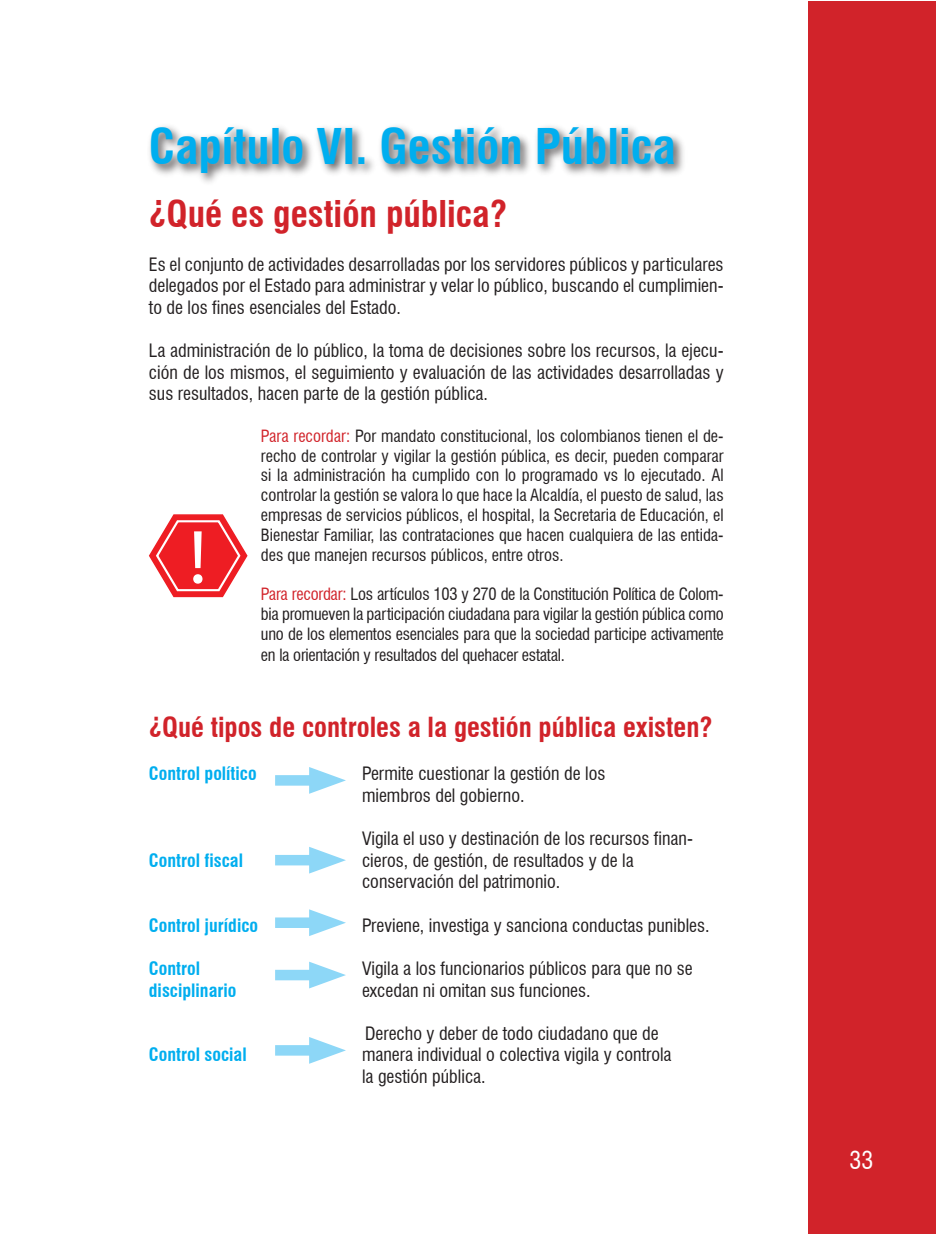
<style>
.page{position:relative;width:936px;height:1234px;background:#fff}
.page>*{position:absolute;margin:0;border:0;box-sizing:border-box;transform-origin:0 0}
.t1{font:76.35px "Myriad";color:#fff}
.t2{font:700 condensed 48px "Swiss 721 BT";color:#00aeef}
.t3{font:700 condensed 36px "Swiss 721 BT";color:#d1232a}
.t4{font:700 condensed 27px "Swiss 721 BT";color:#d1232a}
.t5{font:condensed 24px "Swiss 721 BT";color:#fff}
.t6{font:condensed 18px/21.6px "Swiss 721 BT";color:#231f20}
.t7{font:700 condensed 18px "Swiss 721 BT";color:#00aeef}
.t8{font:condensed 16.5px/19.8px "Swiss 721 BT";letter-spacing:-.015em;color:#231f20;text-align:justify}
.s1{color:#d1232a}
</style>
<div class="page">
<div style="left:808px;top:2px;width:127px;height:1231px;background:#d1232a"></div>
<div style="left:145px;top:122px;width:543px;height:65px;background:#231f20;opacity:.75"></div>
<svg style="left:149px;top:514px;width:99px;height:84px"></svg>
<div style="left:275px;top:775px;width:49px;height:10px;background:#8dd7f7"></div>
<svg style="left:309px;top:767px;width:37px;height:26px"></svg>
<div style="left:275px;top:854px;width:49px;height:11px;background:#8dd7f7"></div>
<svg style="left:309px;top:847px;width:37px;height:26px"></svg>
<div style="left:275px;top:917px;width:49px;height:10px;background:#8dd7f7"></div>
<svg style="left:309px;top:909px;width:37px;height:26px"></svg>
<div style="left:275px;top:969px;width:49px;height:11px;background:#8dd7f7"></div>
<svg style="left:309px;top:961px;width:37px;height:27px"></svg>
<div style="left:275px;top:1044px;width:49px;height:11px;background:#8dd7f7"></div>
<svg style="left:309px;top:1037px;width:37px;height:26px"></svg>
<h2 class="t2" style="left:149px;top:118px;width:528px">Capítulo VI. Gestión Pública</h2>
<h3 class="t3" style="left:149px;top:193px;width:360px">¿Qué es gestión pública?</h3>
<p class="t6" style="left:149px;top:253px;width:576px;text-align:justify">Es el conjunto de actividades desarrolladas por los servidores públicos y particulares delegados por el Estado para administrar y velar lo público, buscando el cumplimien&shy;to de los fines esenciales del Estado.</p>
<p class="t6" style="left:149px;top:339px;width:576px;text-align:justify">La administración de lo público, la toma de decisiones sobre los recursos, la ejecu&shy;ción de los mismos, el seguimiento y evaluación de las actividades desarrolladas y sus resultados, hacen parte de la gestión pública.</p>
<p class="t8" style="left:261px;top:425px;width:464px"><span class="s1">Para recordar:</span> Por mandato constitucional, los colombianos tienen el de&shy;recho de controlar y vigilar la gestión pública, es decir, pueden comparar si la administración ha cumplido con lo programado vs lo ejecutado. Al controlar la gestión se valora lo que hace la Alcaldía, el puesto de salud, las empresas de servicios públicos, el hospital, la Secretaria de Educación, el Bienestar Familiar, las contrataciones que hacen cualquiera de las entida&shy;des que manejen recursos públicos, entre otros.</p>
<p class="t8" style="left:261px;top:584px;width:464px"><span class="s1">Para recordar:</span> Los artículos 103 y 270 de la Constitución Política de Colom&shy;bia promueven la participación ciudadana para vigilar la gestión pública como uno de los elementos esenciales para que la sociedad participe activamente</p>
<p class="t8" style="left:261px;top:645px;width:305px">en la orientación y resultados del quehacer estatal.</p>
<h1 class="t1" style="left:189px;top:519px;width:20px">!</h1>
<h3 class="t4" style="left:149px;top:711px;width:565px">¿Qué tipos de controles a la gestión pública existen?</h3>
<p class="t7" style="left:149px;top:762px;width:109px">Control político</p>
<p class="t6" style="left:362px;top:762px;width:245px">Permite cuestionar la gestión de los miembros del gobierno.</p>
<p class="t6" style="left:362px;top:827px;width:332px">Vigila el uso y destinación de los recursos finan-</p>
<p class="t7" style="left:149px;top:849px;width:96px">Control fiscal</p>
<p class="t6" style="left:362px;top:849px;width:273px">cieros, de gestión, de resultados y de la conservación del patrimonio.</p>
<p class="t7" style="left:149px;top:914px;width:111px">Control jurídico</p>
<p class="t6" style="left:362px;top:914px;width:349px">Previene, investiga y sanciona conductas punibles.</p>
<p class="t7" style="left:149px;top:957px;width:53px">Control</p>
<p class="t6" style="left:362px;top:957px;width:332px">Vigila a los funcionarios públicos para que no se</p>
<p class="t7" style="left:149px;top:978px;width:89px">disciplinario</p>
<p class="t6" style="left:362px;top:978px;width:230px">excedan ni omitan sus funciones.</p>
<p class="t6" style="left:365px;top:1022px;width:295px">Derecho y deber de todo ciudadano que de</p>
<p class="t7" style="left:149px;top:1043px;width:99px">Control social</p>
<p class="t6" style="left:362px;top:1043px;width:311px">manera individual o colectiva vigila y controla la gestión pública.</p>
<h3 class="t5" style="left:849px;top:1145px;width:25px">33</h3>
</div>
